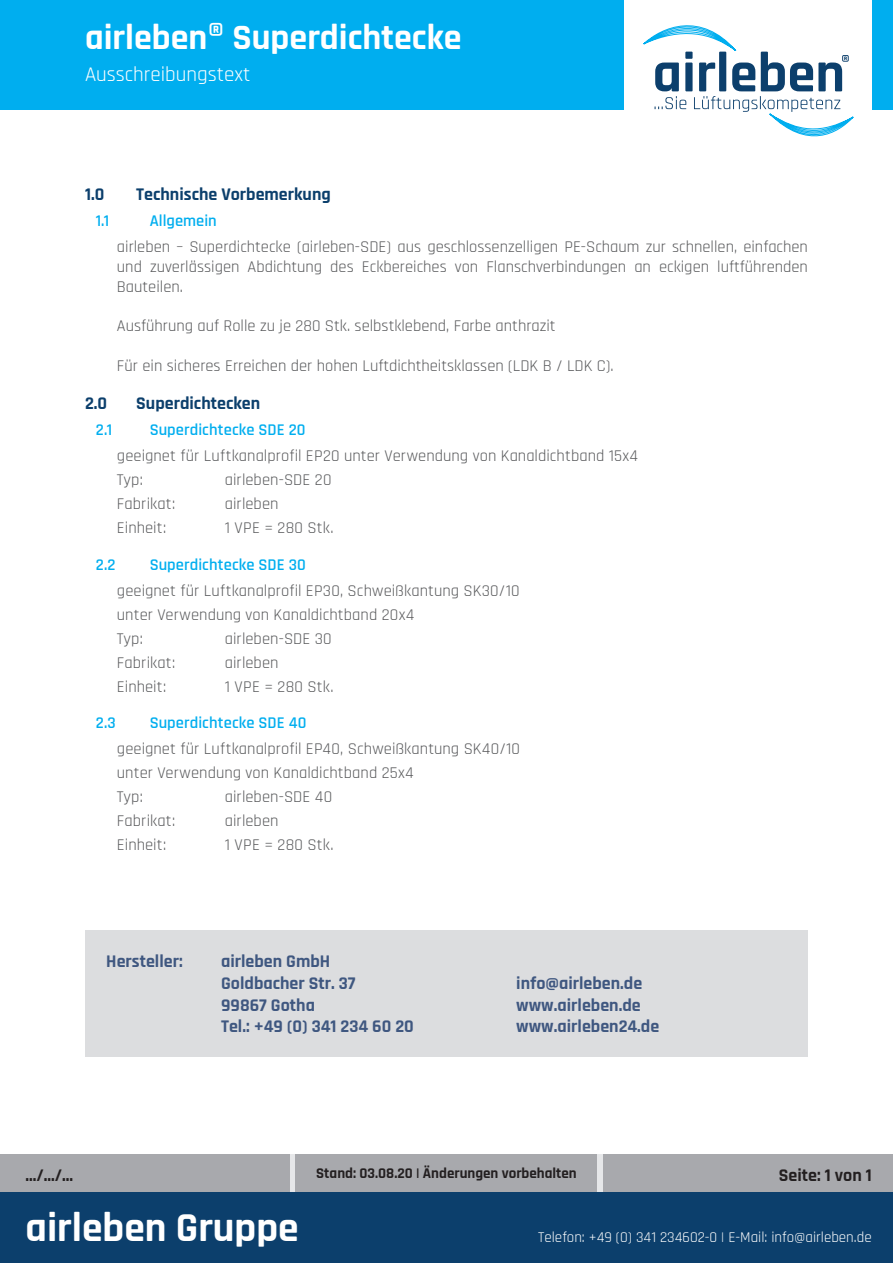
<style>
.page{position:relative;width:893px;height:1263px;background:#fff}
.page>*{position:absolute;margin:0;border:0;box-sizing:border-box;transform-origin:0 0}
.t1{font:700 41.55px "Rajdhani";color:#fff}
.t2{font:700 36px "Rajdhani";color:#fff}
.t3{font:21px "Rajdhani";color:#fff}
.t4{font:700 18px/21.6px "Rajdhani";color:#3f5780}
.t5{font:700 18px "Rajdhani";color:#0c3f6c}
.t6{font:700 18px "Rajdhani";color:#231f20}
.t7{font:16.5px/24px "Rajdhani";color:#57585a}
.t8{font:600 16.5px "Rajdhani";letter-spacing:.005em;color:#00aeef}
.t9{font:15px "Rajdhani";color:#fff}
.t10{font:700 15px "Rajdhani";color:#231f20}
</style>
<div class="page">
<div style="left:0;top:0;width:893px;height:109px;background:#00aeef"></div>
<div style="left:625px;top:0;width:247px;height:149px;background:#fff"></div>
<svg style="left:643px;top:26px;width:210px;height:110px"></svg>
<div style="left:85px;top:930px;width:723px;height:127px;background:#dcdddf"></div>
<div style="left:604px;top:1154px;width:289px;height:39px;background:#a8a9ad"></div>
<div style="left:296px;top:1154px;width:301px;height:39px;background:#a8a9ad"></div>
<div style="left:0;top:1154px;width:289px;height:39px;background:#a8a9ad"></div>
<div style="left:0;top:1193px;width:893px;height:70px;background:#0c3f6c"></div>
<h2 class="t2" style="left:85px;top:16px;width:378px">airleben® Superdichtecke</h2>
<p class="t3" style="left:85px;top:62px;width:167px">Ausschreibungstext</p>
<p class="t5" style="left:85px;top:184px;width:21px">1.0</p>
<p class="t5" style="left:136px;top:184px;width:196px">Technische Vorbemerkung</p>
<p class="t8" style="left:96px;top:211px;width:15px">1.1</p>
<p class="t8" style="left:150px;top:211px;width:69px">Allgemein</p>
<p class="t5" style="left:85px;top:392px;width:24px">2.0</p>
<p class="t7" style="left:117px;top:238px;width:692px;line-height:19.8px;text-align:justify">airleben – Superdichtecke (airleben-SDE) aus geschlossenzelligen PE-Schaum zur schnellen, einfachen und zuverlässigen Abdichtung des Eckbereiches von Flanschverbindungen an eckigen luftführenden Bauteilen.</p>
<p class="t7" style="left:117px;top:315px;width:440px">Ausführung auf Rolle zu je 280 Stk. selbstklebend, Farbe anthrazit</p>
<p class="t7" style="left:117px;top:354px;width:498px">Für ein sicheres Erreichen der hohen Luftdichtheitsklassen (LDK B / LDK C).</p>
<p class="t5" style="left:136px;top:392px;width:125px">Superdichtecken</p>
<p class="t8" style="left:96px;top:420px;width:18px">2.1</p>
<p class="t8" style="left:150px;top:420px;width:157px">Superdichtecke SDE 20</p>
<p class="t7" style="left:117px;top:444px;width:522px">geeignet für Luftkanalprofil EP20 unter Verwendung von Kanaldichtband 15x4<br>Typ:</p>
<p class="t7" style="left:225px;top:468px;width:108px">airleben-SDE 20</p>
<p class="t7" style="left:117px;top:492px;width:60px">Fabrikat:</p>
<p class="t7" style="left:225px;top:492px;width:55px">airleben</p>
<p class="t7" style="left:117px;top:516px;width:51px">Einheit:</p>
<p class="t7" style="left:225px;top:516px;width:110px">1 VPE = 280 Stk.</p>
<p class="t8" style="left:96px;top:555px;width:21px">2.2</p>
<p class="t8" style="left:150px;top:555px;width:158px">Superdichtecke SDE 30</p>
<p class="t7" style="left:117px;top:579px;width:404px">geeignet für Luftkanalprofil EP30, Schweißkantung SK30/10 unter Verwendung von Kanaldichtband 20x4<br>Typ:</p>
<p class="t7" style="left:225px;top:627px;width:108px">airleben-SDE 30</p>
<p class="t7" style="left:117px;top:651px;width:60px">Fabrikat:</p>
<p class="t7" style="left:225px;top:651px;width:55px">airleben</p>
<p class="t7" style="left:117px;top:675px;width:51px">Einheit:</p>
<p class="t7" style="left:225px;top:675px;width:110px">1 VPE = 280 Stk.</p>
<p class="t8" style="left:96px;top:713px;width:22px">2.3</p>
<p class="t8" style="left:150px;top:713px;width:158px">Superdichtecke SDE 40</p>
<p class="t7" style="left:117px;top:737px;width:405px">geeignet für Luftkanalprofil EP40, Schweißkantung SK40/10 unter Verwendung von Kanaldichtband 25x4<br>Typ:</p>
<p class="t7" style="left:225px;top:785px;width:109px">airleben-SDE 40</p>
<p class="t7" style="left:117px;top:809px;width:60px">Fabrikat:</p>
<p class="t7" style="left:225px;top:809px;width:55px">airleben</p>
<p class="t7" style="left:117px;top:833px;width:51px">Einheit:</p>
<p class="t7" style="left:225px;top:833px;width:110px">1 VPE = 280 Stk.</p>
<p class="t4" style="left:106px;top:951px;width:78px">Hersteller:</p>
<p class="t4" style="left:221px;top:951px;width:194px">airleben GmbH<br>Goldbacher Str. 37<br>99867 Gotha<br>Tel.: +49 (0) 341 234 60 20</p>
<p class="t4" style="left:516px;top:973px;width:145px">info@airleben.de www.airleben.de www.airleben24.de</p>
<p class="t6" style="left:26px;top:1164px;width:49px">.../.../...</p>
<p class="t10" style="left:316px;top:1164px;width:262px">Stand: 03.08.20 | Änderungen vorbehalten</p>
<p class="t6" style="left:779px;top:1164px;width:94px">Seite: 1 von 1</p>
<h1 class="t1" style="left:26px;top:1202px;width:275px">airleben Gruppe</h1>
<p class="t9" style="left:538px;top:1228px;width:335px">Telefon: +49 (0) 341 234602-0 | E-Mail: info@airleben.de</p>
</div>
